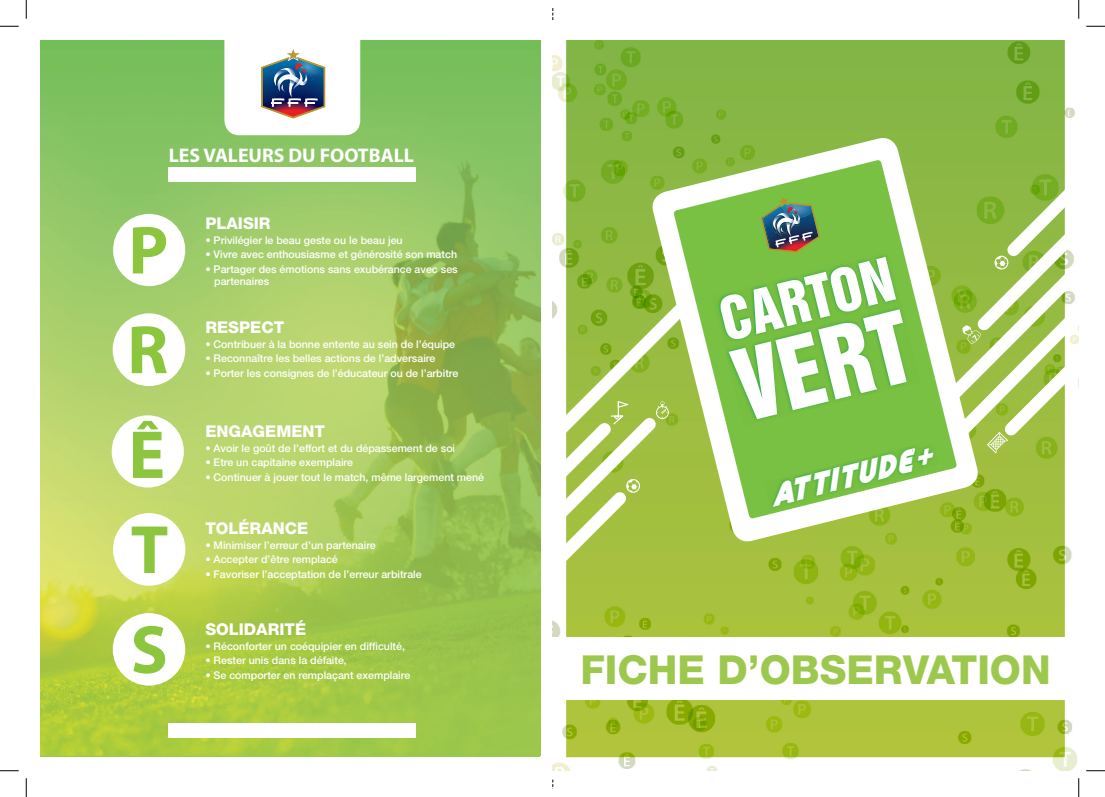
<style>
.page{position:relative;width:1105px;height:797px;background:#fff}
.page>*{position:absolute;margin:0;border:0;box-sizing:border-box;transform-origin:0 0}
.t1{font:90.12px "Swiss 921 BT Regular A";color:#fff}
.t2{font:54.5px "Swiss 921 BT Regular A";color:#fff}
.t3{font:800 40px "Helvetica Neue LT";color:#9cc94d}
.t4{font:italic 22.62px "Retro Mono Wide";color:#fff}
.t5{font:700 19.75px "Myriad Pro";color:#fff}
.t6{font:800 16.25px "Helvetica Neue LT";color:#fff}
.t7{font:500 10.62px/12.8px "Helvetica Neue LT Std";color:#fff}
.s1{font-size:32.38px}
</style>
<div class="page">
<img style="left:552px;top:40px;width:525px;height:730px">
<div style="left:552px;top:637px;width:527px;height:63px;background:#fff"></div>
<svg style="left:981px;top:471px;width:96px;height:21px;background:#acc556"></svg>
<svg style="left:540px;top:411px;width:82px;height:216px"></svg>
<svg style="left:981px;top:453px;width:96px;height:18px;background:#aac555"></svg>
<svg style="left:649px;top:135px;width:332px;height:409px"></svg>
<svg style="left:673px;top:160px;width:284px;height:359px"></svg>
<svg style="left:542px;top:281px;width:166px;height:295px"></svg>
<svg style="left:961px;top:172px;width:118px;height:281px"></svg>
<img style="left:40px;top:40px;width:500px;height:715px">
<svg style="left:224px;top:40px;width:136px;height:95px"></svg>
<div style="left:169px;top:168px;width:247px;height:14px;background:#fff"></div>
<div style="left:169px;top:723px;width:247px;height:14px;background:#fff"></div>
<div style="left:113px;top:513px;width:72px;height:72px;background:#fff;border-radius:50%"></div>
<svg style="left:132px;top:526px;width:35px;height:47px"></svg>
<div style="left:113px;top:313px;width:72px;height:73px;background:#fff;border-radius:50%"></div>
<svg style="left:132px;top:326px;width:35px;height:47px"></svg>
<div style="left:113px;top:613px;width:72px;height:72px;background:#fff;border-radius:50%"></div>
<svg style="left:133px;top:626px;width:32px;height:47px"></svg>
<svg style="left:112px;top:213px;width:74px;height:74px"></svg>
<div style="left:112px;top:415px;width:72px;height:72px;background:#fff;border-radius:50%"></div>
<svg style="left:133px;top:421px;width:29px;height:57px"></svg>
<svg style="left:0;top:25px;width:19px;height:2px"></svg>
<svg style="left:1086px;top:25px;width:19px;height:2px"></svg>
<svg style="left:0;top:770px;width:19px;height:1px"></svg>
<svg style="left:1086px;top:770px;width:19px;height:1px"></svg>
<svg style="left:25px;top:0;width:2px;height:19px"></svg>
<svg style="left:25px;top:778px;width:2px;height:19px"></svg>
<svg style="left:1078px;top:0;width:1px;height:19px"></svg>
<svg style="left:1078px;top:778px;width:1px;height:19px"></svg>
<h3 class="t5" style="left:112px;top:143px;width:246px">LES VA URS DU FOOTBALL</h3>
<h3 class="t5" style="left:169px;top:143px;width:246px">LES VALEURS DU FOOTBALL</h3>
<h3 class="t6" style="left:205px;top:213px;width:67px">PLAISIR</h3>
<p class="t7" style="left:205px;top:233px;width:199px">• Privilégier le beau geste ou le beau jeu</p>
<p class="t7" style="left:205px;top:248px;width:253px">• Vivre avec enthousiasme et générosité son match</p>
<p class="t7" style="left:214px;top:262px;width:245px;text-indent:-9px">• Partager des émotions sans exubérance avec ses partenaires</p>
<h3 class="t6" style="left:205px;top:318px;width:80px">RESPECT</h3>
<p class="t7" style="left:205px;top:337px;width:251px">• Contribuer à la bonne entente au sein de l’équipe</p>
<p class="t7" style="left:205px;top:352px;width:231px">• Reconnaître les belles actions de l’adversaire</p>
<p class="t7" style="left:205px;top:366px;width:254px">• Porter les consignes de l’éducateur ou de l’arbitre</p>
<h3 class="t6" style="left:205px;top:421px;width:121px">ENGAGEMENT</h3>
<p class="t7" style="left:205px;top:441px;width:251px">• Avoir le goût de l’effort et du dépassement de soi</p>
<p class="t7" style="left:205px;top:456px;width:149px">• Etre un capitaine exemplaire</p>
<p class="t7" style="left:205px;top:470px;width:280px">• Continuer à jouer tout le match, même largement mené</p>
<h3 class="t6" style="left:205px;top:518px;width:104px">TOLÉRANCE</h3>
<p class="t7" style="left:205px;top:538px;width:172px">• Minimiser l’erreur d’un partenaire</p>
<p class="t7" style="left:205px;top:552px;width:134px">• Accepter d’être remplacé</p>
<p class="t7" style="left:205px;top:567px;width:218px">• Favoriser l’acceptation de l’erreur arbitrale</p>
<h3 class="t6" style="left:205px;top:619px;width:102px">SOLIDARITÉ</h3>
<p class="t7" style="left:205px;top:639px;width:201px">• Réconforter un coéquipier en difficulté,</p>
<p class="t7" style="left:205px;top:654px;width:143px">• Rester unis dans la défaite,</p>
<p class="t7" style="left:205px;top:668px;width:206px">• Se comporter en remplaçant exemplaire</p>
<h2 class="t2" style="left:713px;top:286px;width:179px;rotate:-14deg">CARTON</h2>
<h1 class="t1" style="left:724px;top:330px;width:177px;rotate:-14deg">VERT</h1>
<h3 class="t4" style="left:767px;top:486px;width:168px;rotate:-14deg">ATTITUDE<span class="s1">+</span></h3>
<h3 class="t3" style="left:580px;top:646px;width:472px">FICHE D’OBSERVATION</h3>
</div>
